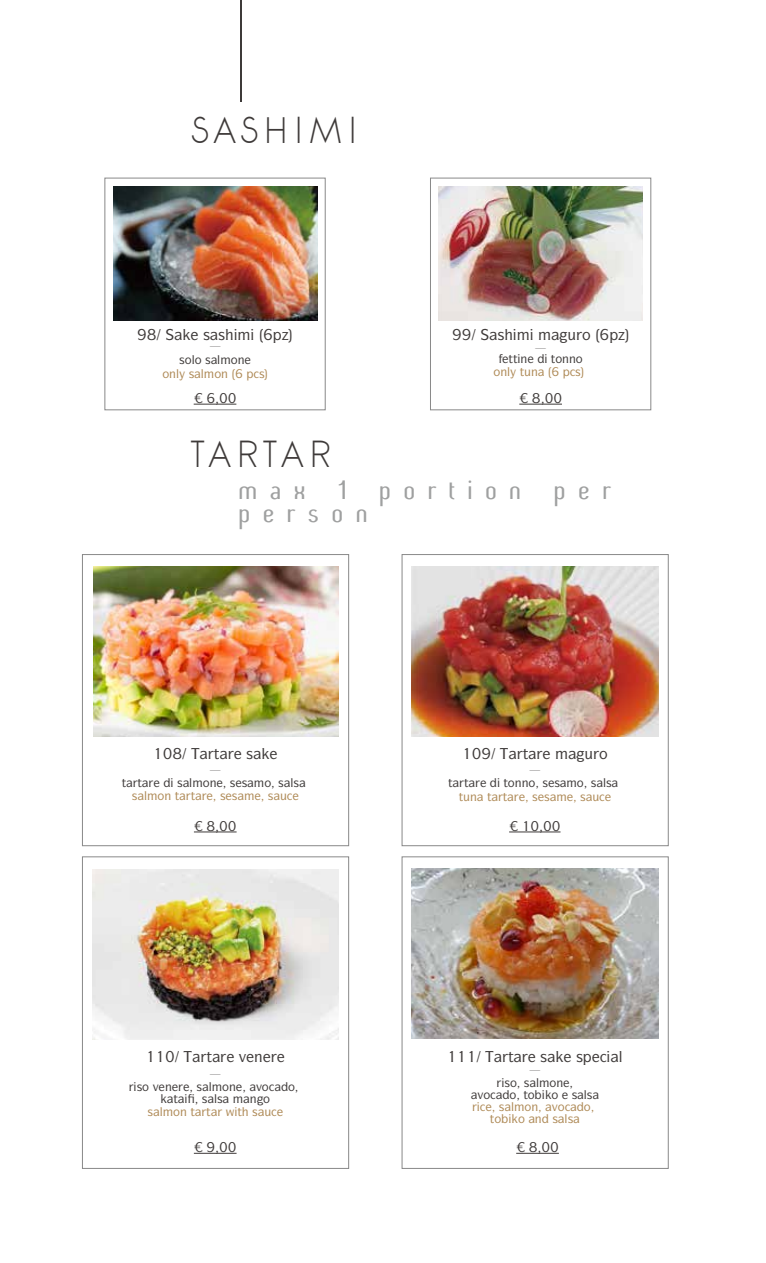
<style>
.page{position:relative;width:766px;height:1263px;background:#fff}
.page>*{position:absolute;margin:0;border:0;box-sizing:border-box;transform-origin:0 0}
.t1{font:100 37.5px "phantom";letter-spacing:.12em;color:#3e3a39}
.t2{font:27px/23.1px "Butter unsalted";letter-spacing:.455em;color:#9fa0a0}
.t3{font:500 15px "ITC Symbol Std";color:#3e3a39}
.t4{font:500 12px "ITC Symbol Std";color:#3e3a39}
.t5{font:500 12px "ITC Symbol Std";color:#ae8955}
.t6{font:300 12px "Adobe Song Std";color:#3e3a39}
</style>
<div class="page">
<div style="left:105px;top:178px;width:220px;height:232px;background:#fff;border:1px solid #898989"></div>
<img style="left:113px;top:187px;width:204px;height:133px">
<hr style="left:240px;top:0;width:1px;height:102px;background:#3e3a39">
<div style="left:430px;top:178px;width:220px;height:232px;background:#fff;border:1px solid #898989"></div>
<img style="left:438px;top:187px;width:204px;height:133px">
<hr style="left:194px;top:404px;width:42px;height:1px;background:#3e3a39">
<div style="left:82px;top:554px;width:267px;height:292px;background:#fff;border:1px solid #898989"></div>
<img style="left:94px;top:566px;width:244px;height:170px">
<hr style="left:194px;top:832px;width:42px;height:1px;background:#3e3a39">
<div style="left:402px;top:554px;width:266px;height:292px;background:#fff;border:1px solid #898989"></div>
<hr style="left:509px;top:832px;width:51px;height:1px;background:#3e3a39">
<div style="left:82px;top:857px;width:267px;height:311px;background:#fff;border:1px solid #898989"></div>
<img style="left:412px;top:868px;width:246px;height:170px">
<img style="left:92px;top:869px;width:246px;height:170px">
<img style="left:412px;top:566px;width:246px;height:170px">
<hr style="left:519px;top:404px;width:43px;height:1px;background:#3e3a39">
<hr style="left:516px;top:1153px;width:42px;height:1px;background:#3e3a39">
<svg style="left:194px;top:403px;width:41px;height:2px"></svg>
<svg style="left:195px;top:831px;width:41px;height:2px"></svg>
<svg style="left:524px;top:831px;width:35px;height:2px"></svg>
<svg style="left:194px;top:1152px;width:42px;height:2px"></svg>
<svg style="left:520px;top:403px;width:41px;height:2px"></svg>
<svg style="left:517px;top:1152px;width:41px;height:2px"></svg>
<h1 class="t1" style="left:191px;top:109px;width:168px">SASHIMI</h1>
<p class="t6" style="left:209px;top:340px;width:13px">―</p>
<p class="t4" style="left:179px;top:352px;width:67px">▲□●□ ▲ ● □■</p>
<p class="t5" style="left:162px;top:366px;width:67px">□■● ▲ ● □■</p>
<h1 class="t1" style="left:191px;top:432px;width:142px">TARTAR</h1>
<p class="t6" style="left:534px;top:342px;width:13px">―</p>
<p class="t4" style="left:508px;top:351px;width:20px">▼▼■</p>
<p class="t4" style="left:551px;top:351px;width:33px">▼□■■□</p>
<p class="t5" style="left:493px;top:364px;width:46px">□■● ▼◆■</p>
<h2 class="t2" style="left:240px;top:479px;width:373px">max 1 portion per person</h2>
<p class="t6" style="left:209px;top:764px;width:13px">―</p>
<p class="t4" style="left:177px;top:775px;width:72px">▲● □■ ▲▲</p>
<p class="t4" style="left:264px;top:775px;width:36px">□▲●▲</p>
<p class="t5" style="left:132px;top:788px;width:65px">▲● □■ ▼ ▼</p>
<p class="t3" style="left:206px;top:1047px;width:58px">▼ ❖ ■</p>
<p class="t6" style="left:209px;top:1068px;width:13px">―</p>
<p class="t4" style="left:137px;top:1079px;width:37px">▲□ ❖ ■</p>
<p class="t4" style="left:196px;top:1079px;width:41px">▲● □■</p>
<p class="t4" style="left:173px;top:1091px;width:51px">▼ ▲ ●▲</p>
<p class="t5" style="left:147px;top:1104px;width:65px">▲● □■ ▼ ▼</p>
<p class="t5" style="left:237px;top:1104px;width:35px">▼ ▲ ◆</p>
<p class="t6" style="left:528px;top:765px;width:13px">―</p>
<p class="t4" style="left:503px;top:775px;width:58px">▼□■■□ ▲ ▲</p>
<p class="t4" style="left:576px;top:775px;width:36px">□ ▲ ●▲</p>
<p class="t5" style="left:458px;top:789px;width:50px">▼◆■ ▼ ▼</p>
<p class="t6" style="left:528px;top:1064px;width:13px">―</p>
<p class="t4" style="left:504px;top:1075px;width:60px">▲□▲● □■</p>
<p class="t4" style="left:509px;top:1087px;width:27px">□ ▼□</p>
<p class="t4" style="left:551px;top:1087px;width:43px">□ ▲ ●▲</p>
<p class="t5" style="left:498px;top:1099px;width:67px">▲● □■ ❖□</p>
<p class="t5" style="left:518px;top:1111px;width:57px">□ ■ ▲●▲</p>
</div>
